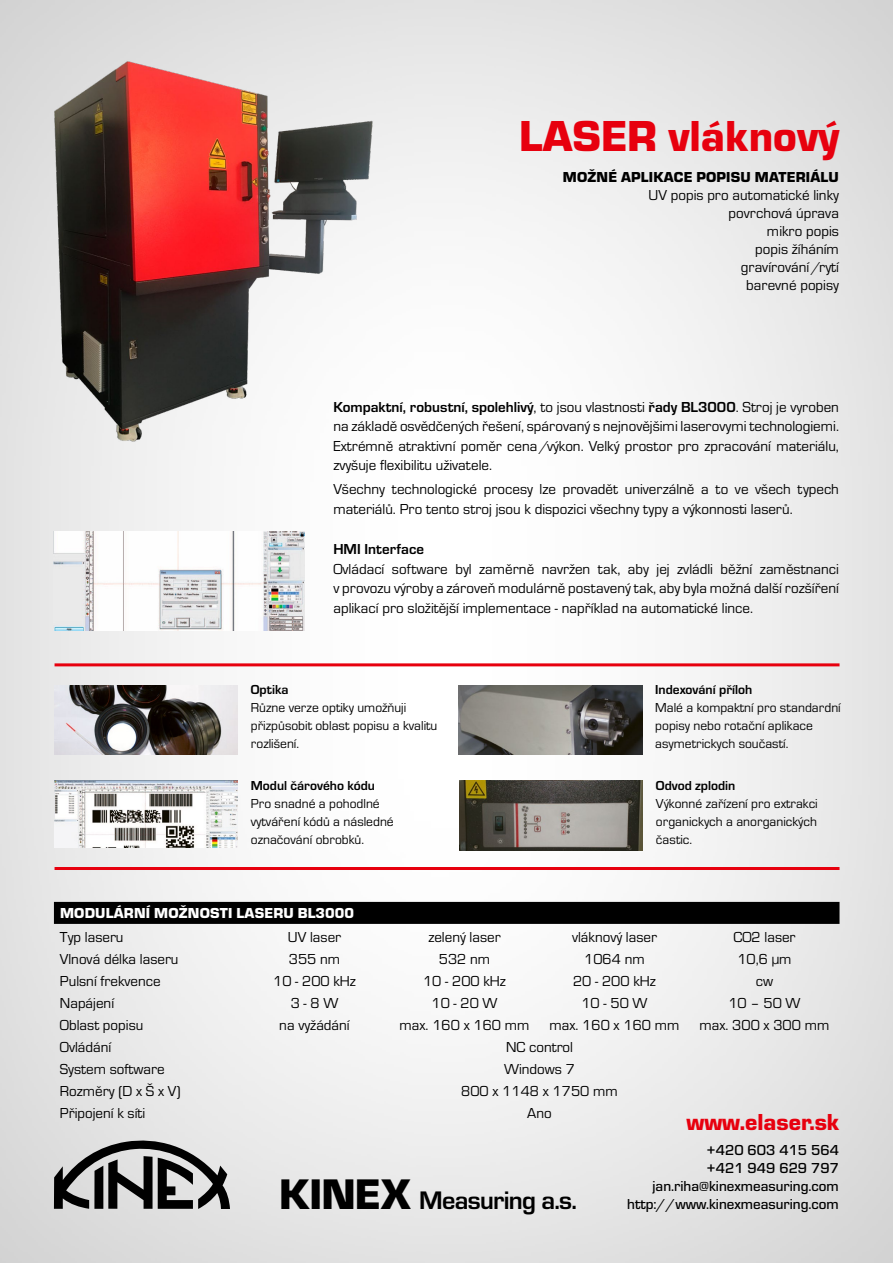
<style>
.page{position:relative;width:893px;height:1263px;background:#fff}
.page>*{position:absolute;margin:0;border:0;box-sizing:border-box;transform-origin:0 0}
.t1{font:900 45px "Eurostile TOT";color:#e7000e}
.t2{font:700 26.25px "Eurostile TOT";letter-spacing:-.025em;color:#000}
.t3{font:900 24px "Eurostile TOT";color:#e7000e}
.t4{font:15px/19.5px "Eurostile TOT";color:#000;text-align:justify}
.t5{font:500 15px/18px "Eurostile TOT";color:#000;text-align:right}
.t6{font:900 15px "Eurostile TOT";letter-spacing:.015em;color:#fff}
.t7{font:900 15px "Eurostile TOT";letter-spacing:.015em;color:#000}
.t8{font:700 15px "Eurostile TOT";color:#000}
.t9{font:13.5px/18px "Eurostile TOT";color:#000}
.t10{font:700 13.5px "Eurostile TOT";color:#000}
.s1{font-weight:700}
.s2{font-weight:900;font-size:44.4px}
</style>
<div class="page">
<div style="left:0;top:0;width:893px;height:1263px;background:#000;opacity:.25"></div>
<svg style="left:54px;top:1137px;width:176px;height:72px;background:#858585"></svg>
<img style="left:54px;top:532px;width:250px;height:98px">
<div style="left:54px;top:902px;width:785px;height:22px;background:#000"></div>
<img style="left:54px;top:685px;width:184px;height:69px">
<img style="left:459px;top:781px;width:184px;height:69px">
<img style="left:54px;top:780px;width:184px;height:68px">
<img style="left:458px;top:685px;width:184px;height:69px">
<hr style="left:55px;top:663px;width:784px;height:3px;background:#e7000e">
<hr style="left:55px;top:867px;width:784px;height:3px;background:#e7000e">
<img style="left:40px;top:19px;width:336px;height:448px">
<h1 class="t1" style="left:519px;top:112px;width:322px">LASER vláknový</h1>
<p class="t7" style="left:563px;top:169px;width:277px">MOŽNÉ APLIKACE POPISU MATERIÁLU</p>
<p class="t4" style="left:649px;top:187px;width:192px;line-height:18px;text-align:right">UV popis pro automatické linky povrchová úprava<br>mikro popis<br>popis žíháním<br>gravírování/rytí<br>barevné popisy</p>
<p class="t4" style="left:333px;top:397px;width:507px"><span class="s1">Kompaktní, robustní, spolehlivý</span>, to jsou vlastnosti <span class="s1">řady BL3000</span>. Stroj je vyroben na základě osvědčených řešení, spárovaný s nejnovějšimi laserovymi technologiemi.<br>Extrémně atraktivní poměr cena/výkon. Velký prostor pro zpracování materiálu, zvyšuje flexibilitu uživatele.</p>
<p class="t4" style="left:333px;top:480px;width:507px">Všechny technologické procesy lze provadět univerzálně a to ve všech typech materiálů. Pro tento stroj jsou k dispozici všechny typy a výkonnosti laserů.</p>
<p class="t8" style="left:333px;top:541px;width:92px">HMI Interface</p>
<p class="t4" style="left:333px;top:559px;width:507px">Ovládací software byl zaměrně navržen tak, aby jej zvládli běžní zaměstnanci v provozu výroby a zároveň modulárně postavený tak, aby byla možná další rozšíření aplikací pro složitější implementace - například na automatické lince.</p>
<p class="t10" style="left:251px;top:682px;width:39px">Optika</p>
<p class="t9" style="left:251px;top:699px;width:188px">Různe verze optiky umožňuji přizpůsobit oblast popisu a kvalitu rozlišení.</p>
<p class="t10" style="left:251px;top:778px;width:126px">Modul čárového kódu</p>
<p class="t9" style="left:251px;top:795px;width:144px">Pro snadné a pohodlné vytváření kódů a následné označování obrobků.</p>
<p class="t10" style="left:655px;top:682px;width:99px">Indexování příloh</p>
<p class="t9" style="left:655px;top:699px;width:187px">Malé a kompaktní pro standardní popisy nebo rotační aplikace asymetrickych součastí.</p>
<p class="t10" style="left:656px;top:779px;width:81px">Odvod zplodin</p>
<p class="t9" style="left:656px;top:795px;width:163px;text-align:justify">Výkonné zařízení pro extrakci organickych a anorganických častic.</p>
<p class="t6" style="left:60px;top:905px;width:295px">MODULÁRNÍ MOŽNOSTI LASERU BL3000</p>
<p class="t4" style="left:60px;top:928px;width:65px">Typ laseru</p>
<p class="t4" style="left:288px;top:928px;width:55px">UV laser</p>
<p class="t4" style="left:428px;top:928px;width:74px">zelený laser</p>
<p class="t4" style="left:572px;top:928px;width:86px">vláknový laser</p>
<p class="t4" style="left:733px;top:928px;width:64px">CO2 laser</p>
<p class="t4" style="left:60px;top:950px;width:120px">Vlnová délka laseru</p>
<p class="t4" style="left:289px;top:950px;width:53px">355 nm</p>
<p class="t4" style="left:439px;top:950px;width:53px">532 nm</p>
<p class="t4" style="left:584px;top:950px;width:62px">1064 nm</p>
<p class="t4" style="left:737px;top:950px;width:56px">10,6 μm</p>
<p class="t4" style="left:60px;top:972px;width:102px">Pulsní frekvence</p>
<p class="t4" style="left:273px;top:972px;width:84px">10 - 200 kHz</p>
<p class="t4" style="left:423px;top:972px;width:84px">10 - 200 kHz</p>
<p class="t4" style="left:573px;top:972px;width:84px">20 - 200 kHz</p>
<p class="t4" style="left:756px;top:972px;width:19px">cw</p>
<p class="t4" style="left:60px;top:994px;width:56px">Napájení</p>
<p class="t4" style="left:291px;top:994px;width:49px">3 - 8 W</p>
<p class="t4" style="left:431px;top:994px;width:68px">10 - 20 W</p>
<p class="t4" style="left:581px;top:994px;width:68px">10 - 50 W</p>
<p class="t4" style="left:728px;top:994px;width:74px">10 – 50 W</p>
<p class="t4" style="left:60px;top:1016px;width:85px">Oblast popisu</p>
<p class="t4" style="left:279px;top:1016px;width:72px">na vyžádání</p>
<p class="t4" style="left:399px;top:1016px;width:132px">max. 160 x 160 mm</p>
<p class="t4" style="left:549px;top:1016px;width:132px">max. 160 x 160 mm</p>
<p class="t4" style="left:699px;top:1016px;width:132px">max. 300 x 300 mm</p>
<p class="t4" style="left:60px;top:1038px;width:53px">Ovládání</p>
<p class="t4" style="left:506px;top:1038px;width:69px">NC control</p>
<p class="t4" style="left:60px;top:1060px;width:106px">System software</p>
<p class="t4" style="left:504px;top:1060px;width:72px">Windows 7</p>
<p class="t4" style="left:60px;top:1082px;width:122px">Rozměry (D x Š x V)</p>
<p class="t4" style="left:461px;top:1082px;width:158px">800 x 1148 x 1750 mm</p>
<p class="t4" style="left:60px;top:1104px;width:87px">Připojení k síti</p>
<p class="t4" style="left:527px;top:1104px;width:26px">Ano</p>
<h3 class="t3" style="left:686px;top:1109px;width:154px">www.elaser.sk</h3>
<h2 class="t2" style="left:279px;top:1186px;width:299px"><span class="s2">KINEX</span> Measuring a.s.</h2>
<p class="t5" style="left:652px;top:1141px;width:188px">+420 603 415 564<br>+421 949 629 797 jan.riha@kinexmeasuring.com</p>
<p class="t5" style="left:627px;top:1195px;width:213px">http://www.kinexmeasuring.com</p>
</div>
